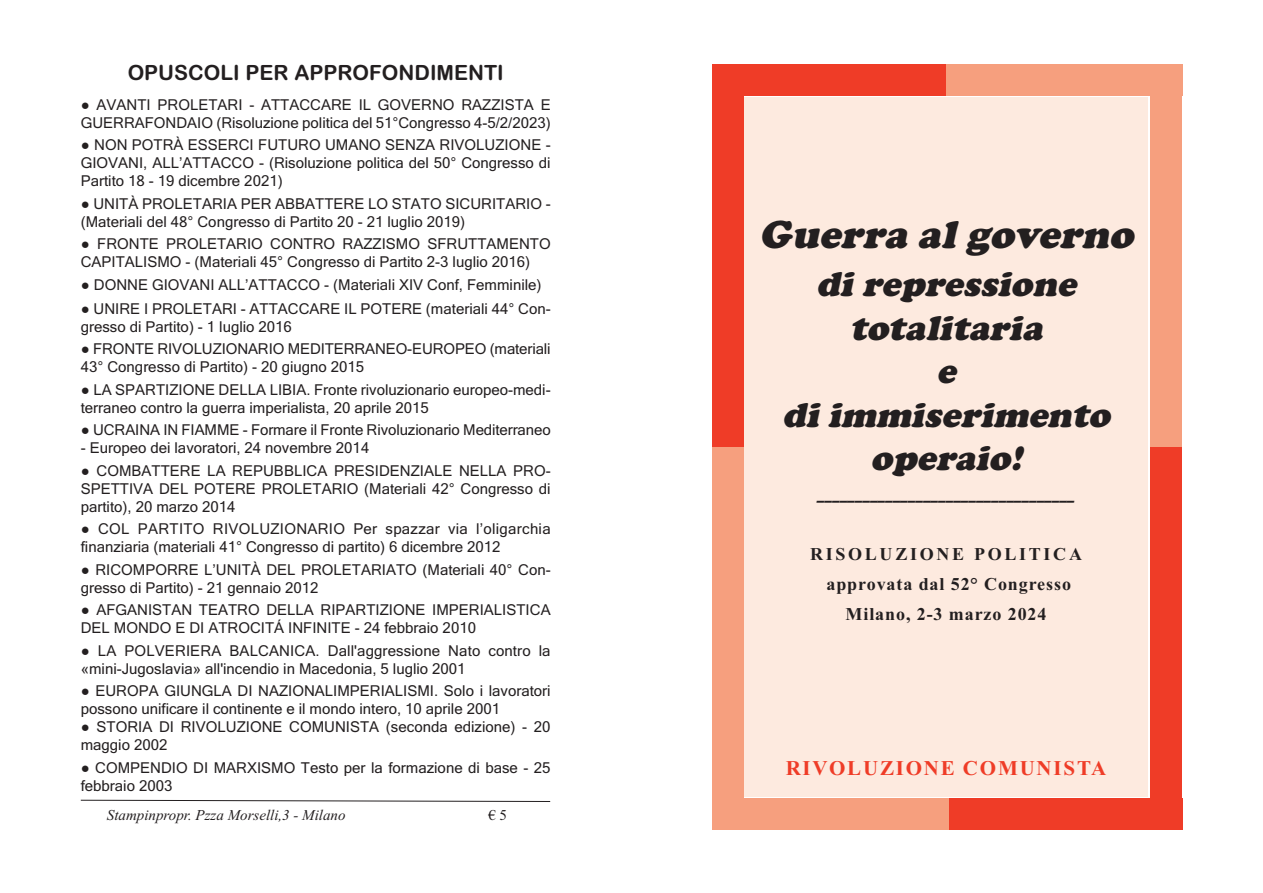
<style>
.page{position:relative;width:1263px;height:893px;background:#fff}
.page>*{position:absolute;margin:0;border:0;box-sizing:border-box;transform-origin:0 0}
.t1{font:italic 900 40.5px "Cooper";color:#231f20}
.t2{font:italic 900 36px/43.5px "Cooper";color:#231f20;text-align:center}
.t3{font:21px "Arial Rounded MT Bold";color:#231f20}
.t4{font:700 21px "Times New Roman";letter-spacing:.085em;color:#ef3c27}
.t5{font:700 18px/30px "Times New Roman";letter-spacing:.05em;color:#231f20;text-align:center}
.t6{font:15px/18px "Microsoft Sans Serif";color:#231f20}
.t7{font:italic 15px "Times New Roman";color:#231f20}
.t8{font:italic 900 15px "Cooper";color:#231f20}
.t9{font:15px "Times New Roman";color:#231f20}
</style>
<div class="page">
<svg style="left:80px;top:799px;width:471px;height:3px"></svg>
<div style="left:744px;top:97px;width:404px;height:700px;background:#fdeadf"></div>
<div style="left:712px;top:65px;width:32px;height:382px;background:#ef3c27"></div>
<div style="left:712px;top:65px;width:236px;height:31px;background:#ef3c27"></div>
<div style="left:1150px;top:447px;width:32px;height:383px;background:#ef3c27"></div>
<div style="left:946px;top:798px;width:236px;height:32px;background:#ef3c27"></div>
<div style="left:1150px;top:65px;width:32px;height:382px;background:#f69f7e"></div>
<div style="left:946px;top:65px;width:236px;height:31px;background:#f69f7e"></div>
<div style="left:712px;top:447px;width:32px;height:383px;background:#f69f7e"></div>
<div style="left:712px;top:798px;width:236px;height:32px;background:#f69f7e"></div>
<h3 class="t3" style="left:128px;top:60px;width:378px">OPUSCOLI PER APPROFONDIMENTI</h3>
<p class="t6" style="left:81px;top:96px;width:471px">● AVANTI PROLETARI - ATTACCARE IL GOVERNO RAZZISTA E<br>GUERRAFONDAIO (Risoluzione politica del 51°Congresso 4-5/2/2023)</p>
<p class="t6" style="left:81px;top:136px;width:471px;text-align:justify">● NON POTRà ESSERCI FUTURO UMANO SENZA RIVOLUZIONE - GIOVANI, ALL’ATTACCO - (Risoluzione politica del 50° Congresso di Partito 18 - 19 dicembre 2021)</p>
<p class="t6" style="left:81px;top:195px;width:471px">● UNITà PROLETARIA PER AbbATTERE LO STATO SICURITARIO - (Materiali del 48° Congresso di Partito 20 - 21 luglio 2019)</p>
<p class="t6" style="left:81px;top:235px;width:471px">● FRONTE PROLETARIO CONTRO RAZZISMO SFRUTTAMENTO<br>CAPITALISMO - (Materiali 45° Congresso di Partito 2-3 luglio 2016)</p>
<p class="t6" style="left:81px;top:276px;width:462px">● DONNE GIOVANI ALL’ATTACCO - (Materiali XIV Conf, Femminile)</p>
<p class="t6" style="left:81px;top:300px;width:471px">● UNIRE I PROLETARI - ATTACCARE IL POTERE (materiali 44° Con&shy;gresso di Partito) - 1 luglio 2016</p>
<p class="t6" style="left:81px;top:340px;width:471px">● FRONTE RIVOLUZIONARIO MEDITERRANEO-EUROPEO (materiali<br>43° Congresso di Partito) - 20 giugno 2015</p>
<p class="t6" style="left:81px;top:381px;width:471px">● LA SPARTIZIONE DELLA LIbIA. Fronte rivoluzionario europeo-medi&shy;terraneo contro la guerra imperialista, 20 aprile 2015</p>
<p class="t6" style="left:81px;top:421px;width:471px">● UCRAINA IN FIAMME - Formare il Fronte Rivoluzionario Mediterraneo</p>
<p class="t6" style="left:81px;top:439px;width:290px">- Europeo dei lavoratori, 24 novembre 2014</p>
<p class="t6" style="left:81px;top:462px;width:471px;text-align:justify">● COMbATTERE LA REPUbbLICA PRESIDENZIALE NELLA PRO-SPETTIVA DEL POTERE PROLETARIO (Materiali 42° Congresso di partito), 20 marzo 2014</p>
<p class="t6" style="left:81px;top:520px;width:471px">● COL PARTITO RIVOLUZIONARIO Per spazzar via l’oligarchia finanziaria (materiali 41° Congresso di partito) 6 dicembre 2012</p>
<p class="t6" style="left:81px;top:561px;width:471px">● RICOMPORRE L’UNITà DEL PROLETARIATO (Materiali 40° Con&shy;gresso di Partito) - 21 gennaio 2012</p>
<p class="t6" style="left:81px;top:601px;width:471px">● AFGANISTAN TEATRO DELLA RIPARTIZIONE IMPERIALISTICA<br>DEL MONDO E DI ATROCITÁ INFINITE - 24 febbraio 2010</p>
<p class="t6" style="left:81px;top:642px;width:471px">● LA POLVERIERA bALCANICA. Dall'aggressione Nato contro la «mini-Jugoslavia» all'incendio in Macedonia, 5 luglio 2001</p>
<p class="t6" style="left:81px;top:682px;width:471px">● EUROPA GIUNGLA DI NAZIONALIMPERIALISMI. Solo i lavoratori possono unificare il continente e il mondo intero, 10 aprile 2001</p>
<p class="t6" style="left:81px;top:718px;width:471px">● STORIA DI RIVOLUZIONE COMUNISTA (seconda edizione) - 20 maggio 2002</p>
<p class="t6" style="left:81px;top:759px;width:471px">● COMPENDIO DI MARXISMO Testo per la formazione di base - 25 febbraio 2003</p>
<p class="t7" style="left:107px;top:806px;width:240px">Stampinpropr. Pzza Morselli,3 - Milano</p>
<p class="t9" style="left:488px;top:806px;width:20px">€5</p>
<h1 class="t1" style="left:759px;top:211px;width:386px">Guerra al governo</h1>
<h2 class="t2" style="left:782px;top:262px;width:338px">di repressione totalitaria<br>e<br>di immiserimento operaio!</h2>
<p class="t8" style="left:817px;top:486px;width:263px">__________________________________</p>
<p class="t5" style="left:810px;top:539px;width:273px">RISOLUZIONE POLITICA approvata dal 52° Congresso<br>Milano, 2-3 marzo 2024</p>
<h3 class="t4" style="left:786px;top:756px;width:322px">RIVOLUZIONE COMUNISTA</h3>
</div>
